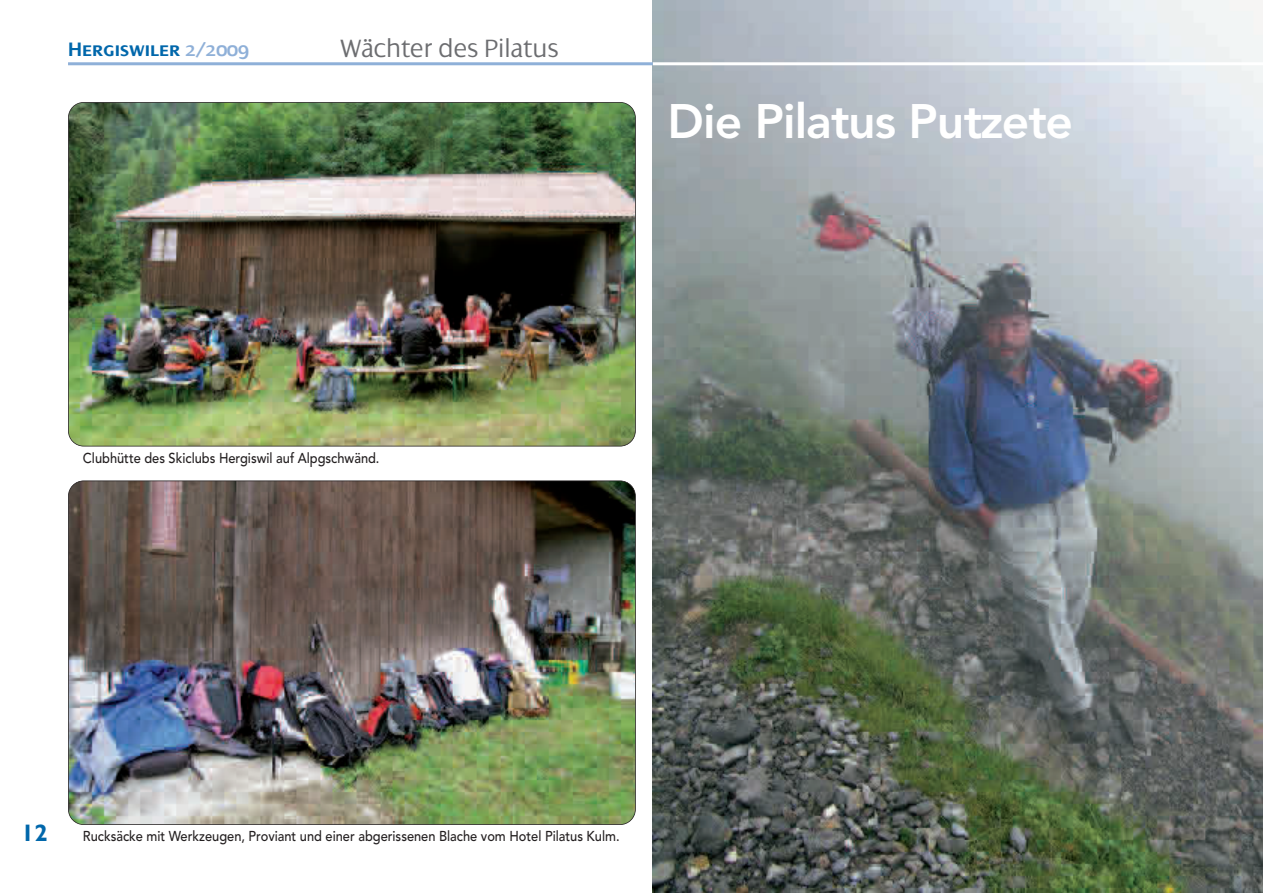
<style>
.page{position:relative;width:1263px;height:893px;background:#fff}
.page>*{position:absolute;margin:0;border:0;box-sizing:border-box;transform-origin:0 0}
.t1{font:800 48px "Avenir";letter-spacing:-.02em;color:#fff}
.t2{font:300 27px "Dialog";color:#6c6d70}
.t3{font:700 24px "Gill Sans";color:#0067ab}
.t4{font:21px "Dialog Semi Bold SC";color:#0067ab}
.t5{font:500 14.25px "Avenir";color:#231f20;scale:.9 1}
.s1{color:#8fb0d8}
</style>
<div class="page">
<img style="left:653px;top:0;width:610px;height:893px">
<hr style="left:653px;top:62px;width:610px;height:3px;background:#fff">
<hr style="left:68px;top:62px;width:585px;height:3px;background:#8fb0d8">
<img style="left:68px;top:102px;width:567px;height:344px;border-radius:15px">
<div style="left:68px;top:102px;width:568px;height:344px;border:2px solid #231f20;border-radius:16px"></div>
<img style="left:68px;top:481px;width:567px;height:344px;border-radius:15px">
<div style="left:68px;top:480px;width:568px;height:345px;border:2px solid #231f20;border-radius:16px"></div>
<h3 class="t4" style="left:68px;top:37px;width:183px">Hergiswiler <span class="s1">2/2009</span></h3>
<h2 class="t2" style="left:340px;top:32px;width:220px">Wächter des Pilatus</h2>
<h1 class="t1" style="left:668px;top:102px;width:407px">Die Pilatus Putzete</h1>
<p class="t5" style="left:83px;top:452px;width:331px">Clubhütte des Skiclubs Hergiswil auf Alpgschwänd.</p>
<h3 class="t3" style="left:21px;top:823px;width:28px">12</h3>
<p class="t5" style="left:83px;top:830px;width:598px">Rucksäcke mit Werkzeugen, Proviant und einer abgerissenen Blache vom Hotel Pilatus Kulm.</p>
</div>
